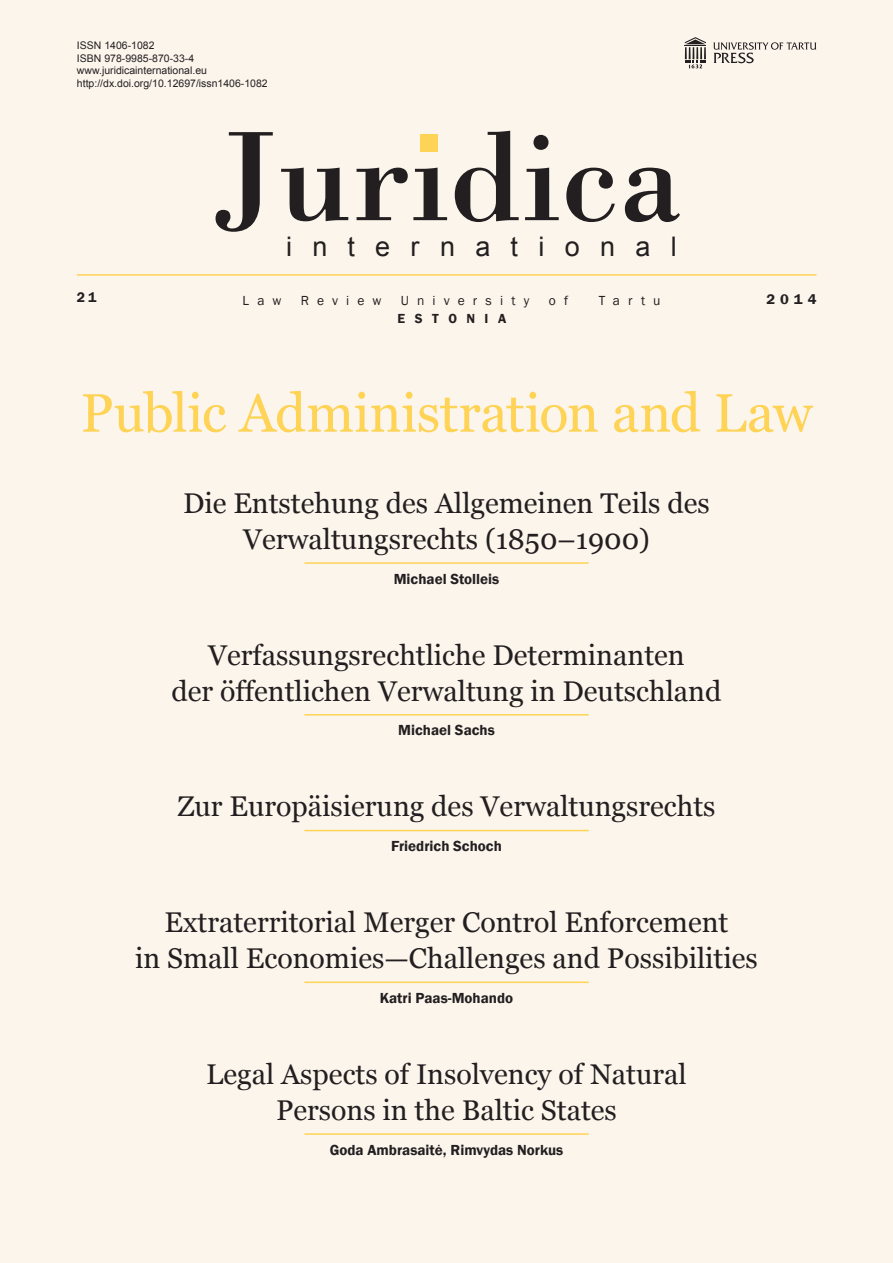
<style>
.page{position:relative;width:893px;height:1263px;background:#fff}
.page>*{position:absolute;margin:0;border:0;box-sizing:border-box;transform-origin:0 0}
.t1{font:54px "Georgia";letter-spacing:-.005em;color:#fed356}
.t2{font:28.5px/36px "Georgia";color:#231f20;text-align:center}
.t3{font:27px "Arial";letter-spacing:.75em;color:#231f20}
.t4{font:600 15px "Franklin Gothic";color:#231f20}
.t5{font:600 14.25px "Franklin Gothic";letter-spacing:.32em;color:#231f20;scale:1.05 1}
.t6{font:600 14.25px "Franklin Gothic";letter-spacing:.32em;color:#231f20}
.t7{font:13.5px "Franklin Gothic";letter-spacing:.6em;color:#231f20}
.t8{font:600 13.5px "Franklin Gothic";letter-spacing:.705em;color:#231f20}
.t9{font:10.5px/12.6px "Arial";color:#231f20}
</style>
<div class="page">
<div style="left:0;top:1px;width:893px;height:1262px;background:#fbf5ec"></div>
<svg style="left:216px;top:131px;width:464px;height:101px"></svg>
<div style="left:420px;top:134px;width:18px;height:17px;background:#fed356"></div>
<hr style="left:77px;top:274px;width:739px;height:2px;background:#fed356">
<svg style="left:685px;top:37px;width:21px;height:31px"></svg>
<svg style="left:713px;top:42px;width:103px;height:21px"></svg>
<hr style="left:304px;top:562px;width:285px;height:2px;background:#fed356">
<hr style="left:304px;top:714px;width:285px;height:1px;background:#fed356">
<hr style="left:304px;top:830px;width:285px;height:1px;background:#fed356">
<hr style="left:304px;top:981px;width:285px;height:2px;background:#fed356">
<hr style="left:304px;top:1133px;width:285px;height:2px;background:#fed356">
<p class="t9" style="left:77px;top:39px;width:192px">ISSN 1406-1082<br>ISBN 978-9985-870-33-4 www.juridicainternational.eu http://dx.doi.org/10.12697/issn1406-1082</p>
<p class="t3" style="left:286px;top:228px;width:392px">international</p>
<p class="t6" style="left:77px;top:289px;width:21px">21</p>
<p class="t7" style="left:242px;top:292px;width:40px">Law</p>
<p class="t7" style="left:301px;top:292px;width:82px">Review</p>
<p class="t7" style="left:401px;top:292px;width:130px">University</p>
<p class="t7" style="left:549px;top:292px;width:21px">o f</p>
<p class="t7" style="left:599px;top:292px;width:63px">Tartu</p>
<p class="t5" style="left:766px;top:290px;width:49px">2014</p>
<p class="t8" style="left:397px;top:310px;width:110px">Estonia</p>
<h1 class="t1" style="left:81px;top:380px;width:733px">Public Administration and Law</h1>
<p class="t2" style="left:183px;top:486px;width:528px">Die Entstehung des Allgemeinen Teils des<br>Verwaltungsrechts (1850–1900)</p>
<p class="t4" style="left:394px;top:569px;width:107px">Michael Stolleis</p>
<p class="t2" style="left:171px;top:637px;width:551px">Verfassungsrechtliche Determinanten<br>der öffentlichen Verwaltung in Deutschland</p>
<p class="t4" style="left:398px;top:721px;width:98px">Michael Sachs</p>
<p class="t2" style="left:177px;top:789px;width:540px">Zur Europäisierung des Verwaltungsrechts</p>
<p class="t4" style="left:391px;top:837px;width:112px">Friedrich Schoch</p>
<p class="t2" style="left:135px;top:905px;width:624px">Extraterritorial Merger Control Enforcement<br>in Small Economies—Challenges and Possibilities</p>
<p class="t4" style="left:380px;top:989px;width:135px">Katri Paas-Mohando</p>
<p class="t2" style="left:206px;top:1057px;width:482px">Legal Aspects of Insolvency of Natural<br>Persons in the Baltic States</p>
<p class="t4" style="left:330px;top:1140px;width:235px">Goda Ambrasaitė, Rimvydas Norkus</p>
</div>
